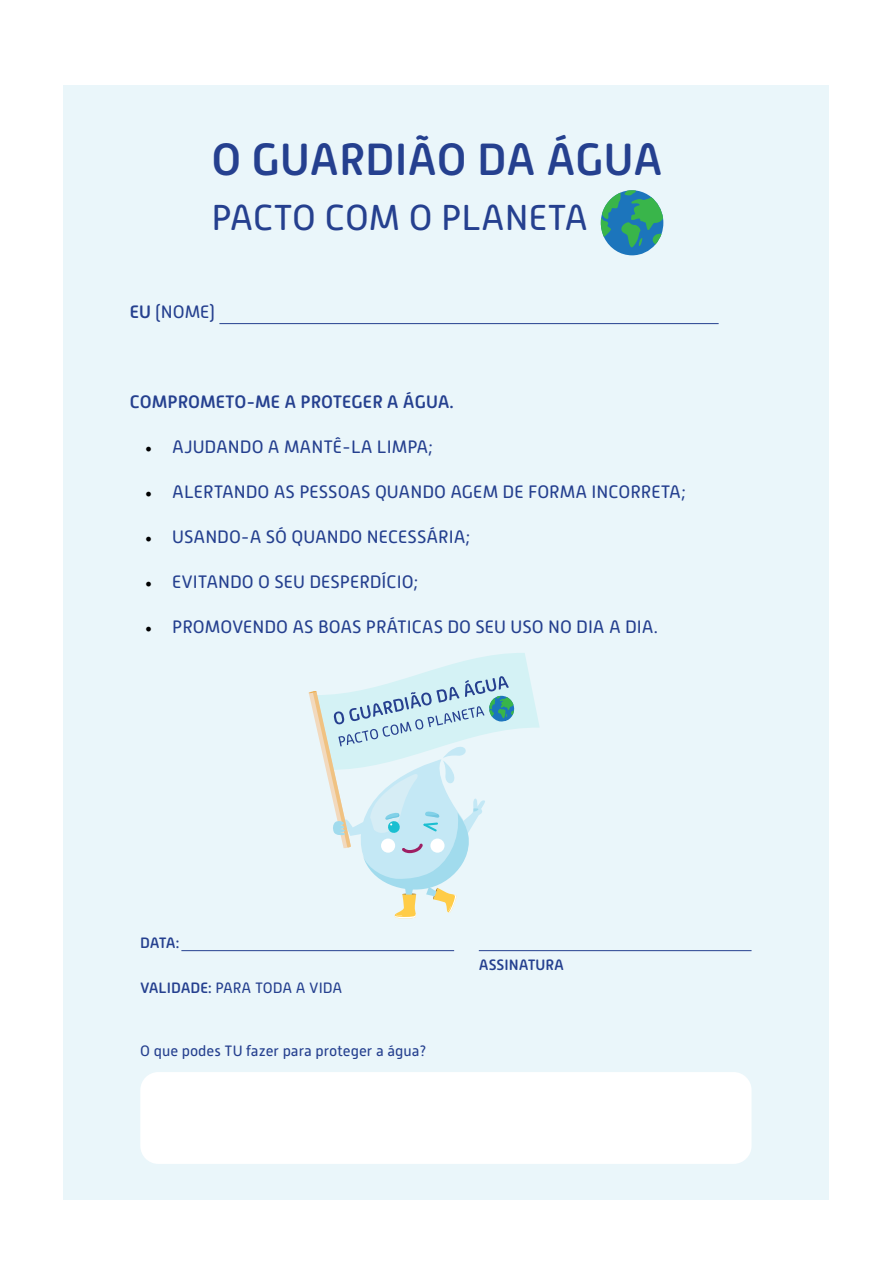
<style>
.page{position:relative;width:893px;height:1263px;background:#fff}
.page>*{position:absolute;margin:0;border:0;box-sizing:border-box;transform-origin:0 0}
.t1{font:500 45px "Alwyn New Rounded";color:#25408f}
.t2{font:36px "Alwyn New Rounded";color:#25408f}
.t3{font:18px "Alwyn New Rounded";color:#25408f}
.t4{font:500 18px "Alwyn New Rounded";color:#25408f}
.t5{font:15px "Alwyn New Rounded";color:#25408f}
.t6{font:500 15px "Alwyn New Rounded";color:#25408f}
.s1{font-weight:500}
.s2{font-family:"Minion Pro";color:#000}
</style>
<div class="page">
<div style="left:64px;top:85px;width:765px;height:1114px;background:#eaf6fa"></div>
<hr style="left:219px;top:323px;width:500px;height:1px;background:#25408f">
<hr style="left:181px;top:950px;width:273px;height:1px;background:#25408f">
<hr style="left:479px;top:950px;width:272px;height:1px;background:#25408f">
<div style="left:140px;top:1072px;width:611px;height:92px;background:#fff;border-radius:18px"></div>
<svg style="left:601px;top:190px;width:62px;height:65px"></svg>
<svg style="left:309px;top:653px;width:231px;height:265px"></svg>
<h1 class="t1" style="left:212px;top:133px;width:453px">O GUARDIÃO DA ÁGUA</h1>
<h2 class="t2" style="left:212px;top:197px;width:378px">PACTO COM O PLANETA</h2>
<p class="t3" style="left:130px;top:301px;width:87px"><span class="s1">EU</span> (NOME)</p>
<p class="t4" style="left:130px;top:391px;width:326px">COMPROMETO-ME A PROTEGER A ÁGUA.</p>
<p class="t3" style="left:145px;top:436px;width:289px"><span class="s2">•</span> AJUDANDO A MANTÊ-LA LIMPA;</p>
<p class="t3" style="left:145px;top:481px;width:542px"><span class="s2">•</span> ALERTANDO AS PESSOAS QUANDO AGEM DE FORMA INCORRETA;</p>
<p class="t3" style="left:145px;top:526px;width:326px"><span class="s2">•</span> USANDO-A SÓ QUANDO NECESSÁRIA;</p>
<p class="t3" style="left:145px;top:571px;width:275px"><span class="s2">•</span> EVITANDO O SEU DESPERDÍCIO;</p>
<p class="t3" style="left:145px;top:616px;width:514px"><span class="s2">•</span> PROMOVENDO AS BOAS PRÁTICAS DO SEU USO NO DIA A DIA.</p>
<p class="t6" style="left:140px;top:935px;width:41px">DATA:</p>
<p class="t5" style="left:140px;top:980px;width:204px"><span class="s1">VALIDADE:</span> PARA TODA A VIDA</p>
<p class="t5" style="left:140px;top:1042px;width:287px">O que podes TU fazer para proteger a água?</p>
<p class="t6" style="left:479px;top:956px;width:87px">ASSINATURA</p>
</div>
